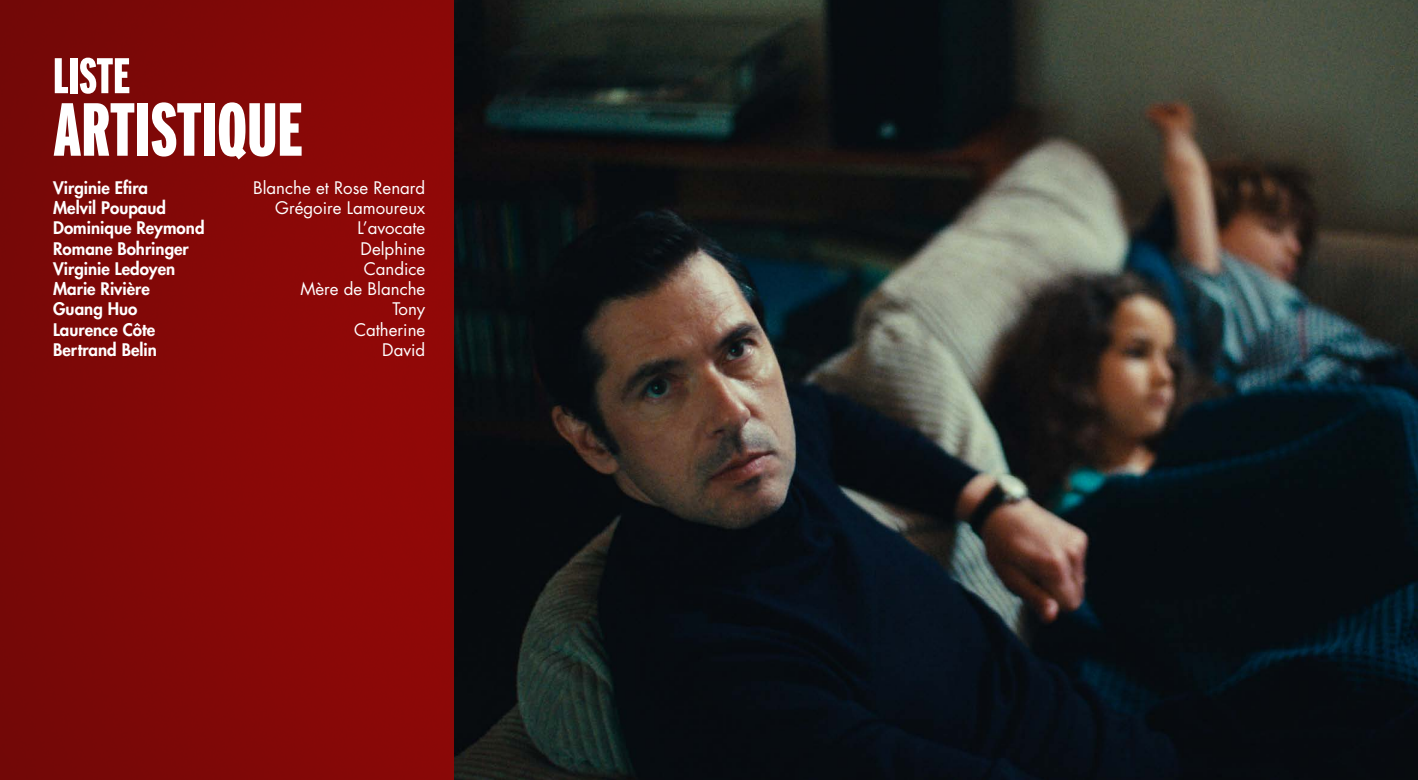
<style>
.page{position:relative;width:1418px;height:780px;background:#fff}
.page>*{position:absolute;margin:0;border:0;box-sizing:border-box;transform-origin:0 0}
.t1{font:900 75px "Interstate Compressed";color:#fff}
.t2{font:900 50px "Interstate Compressed";color:#fff}
.t3{font:800 16.88px "Futura Std";color:#fff}
.t4{font:16.88px "Futura Std";color:#fff}
</style>
<div class="page">
<img style="left:0;top:0;width:454px;height:780px">
<img style="left:454px;top:0;width:963px;height:780px">
<h2 class="t2" style="left:53px;top:48px;width:79px">LISTE</h2>
<h1 class="t1" style="left:53px;top:88px;width:251px">ARTISTIQUE</h1>
<p class="t3" style="left:53px;top:177px;width:96px">Virginie Efira</p>
<p class="t4" style="left:253px;top:177px;width:174px">Blanche et Rose Renard</p>
<p class="t3" style="left:53px;top:197px;width:114px">Melvil Poupaud</p>
<p class="t4" style="left:275px;top:197px;width:152px">Grégoire Lamoureux</p>
<p class="t3" style="left:53px;top:217px;width:153px">Dominique Reymond</p>
<p class="t4" style="left:357px;top:217px;width:69px">L’avocate</p>
<p class="t3" style="left:53px;top:237px;width:137px">Romane Bohringer</p>
<p class="t4" style="left:360px;top:237px;width:66px">Delphine</p>
<p class="t3" style="left:53px;top:258px;width:124px">Virginie Ledoyen</p>
<p class="t4" style="left:363px;top:258px;width:63px">Candice</p>
<p class="t3" style="left:53px;top:278px;width:98px">Marie Rivière</p>
<p class="t4" style="left:300px;top:278px;width:126px">Mère de Blanche</p>
<p class="t3" style="left:53px;top:298px;width:86px">Guang Huo</p>
<p class="t4" style="left:392px;top:298px;width:35px">Tony</p>
<p class="t3" style="left:53px;top:318px;width:104px">Laurence Côte</p>
<p class="t4" style="left:354px;top:318px;width:73px">Catherine</p>
<p class="t3" style="left:53px;top:339px;width:105px">Bertrand Belin</p>
<p class="t4" style="left:382px;top:339px;width:45px">David</p>
</div>
